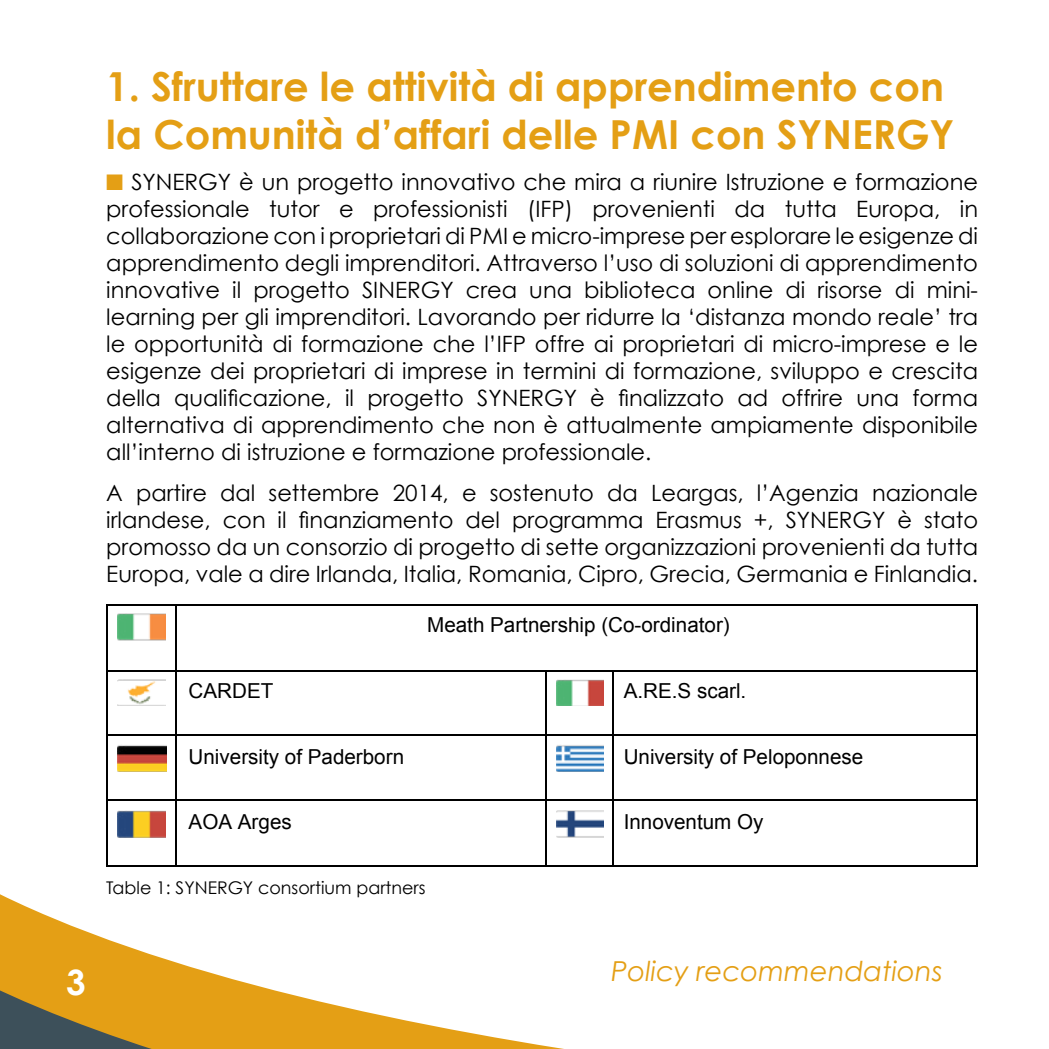
<style>
.page{position:relative;width:1049px;height:1049px;background:#fff}
.page>*{position:absolute;margin:0;border:0;box-sizing:border-box;transform-origin:0 0}
.t1{font:700 40px/48px "Century Gothic";color:#e49f15}
.t2{font:700 35px "Century Gothic";color:#fff}
.t3{font:italic 27.5px "Century Gothic";color:#e49f15}
.t4{font:22.5px/27px "Century Gothic";color:#000;text-align:justify}
.t5{font:20.5px "Arial";color:#000}
.t6{font:17.5px "Century Gothic";color:#000}
.s1{color:#e49f15}
</style>
<div class="page">
<svg style="left:0;top:866px;width:978px;height:183px"></svg>
<hr style="left:108px;top:604px;width:67px;height:2px;background:#000">
<hr style="left:177px;top:604px;width:799px;height:2px;background:#000">
<hr style="left:106px;top:606px;width:2px;height:64px;background:#000">
<hr style="left:175px;top:606px;width:2px;height:64px;background:#000">
<hr style="left:976px;top:606px;width:2px;height:64px;background:#000">
<hr style="left:108px;top:670px;width:67px;height:2px;background:#000">
<hr style="left:177px;top:670px;width:368px;height:2px;background:#000">
<hr style="left:547px;top:670px;width:65px;height:2px;background:#000">
<hr style="left:614px;top:670px;width:362px;height:2px;background:#000">
<hr style="left:106px;top:672px;width:2px;height:62px;background:#000">
<hr style="left:175px;top:672px;width:2px;height:62px;background:#000">
<hr style="left:545px;top:672px;width:2px;height:62px;background:#000">
<hr style="left:612px;top:672px;width:2px;height:62px;background:#000">
<hr style="left:976px;top:672px;width:2px;height:62px;background:#000">
<hr style="left:108px;top:734px;width:67px;height:1px;background:#000">
<hr style="left:177px;top:734px;width:368px;height:1px;background:#000">
<hr style="left:547px;top:734px;width:65px;height:1px;background:#000">
<hr style="left:614px;top:734px;width:362px;height:1px;background:#000">
<hr style="left:106px;top:735px;width:2px;height:64px;background:#000">
<hr style="left:175px;top:735px;width:2px;height:64px;background:#000">
<hr style="left:545px;top:735px;width:2px;height:64px;background:#000">
<hr style="left:612px;top:735px;width:2px;height:64px;background:#000">
<hr style="left:976px;top:735px;width:2px;height:64px;background:#000">
<hr style="left:108px;top:799px;width:67px;height:2px;background:#000">
<hr style="left:177px;top:799px;width:368px;height:2px;background:#000">
<hr style="left:547px;top:799px;width:65px;height:2px;background:#000">
<hr style="left:614px;top:799px;width:362px;height:2px;background:#000">
<hr style="left:106px;top:801px;width:2px;height:64px;background:#000">
<hr style="left:108px;top:865px;width:67px;height:1px;background:#000">
<hr style="left:175px;top:801px;width:2px;height:64px;background:#000">
<hr style="left:177px;top:865px;width:368px;height:1px;background:#000">
<hr style="left:545px;top:801px;width:2px;height:64px;background:#000">
<hr style="left:547px;top:865px;width:65px;height:1px;background:#000">
<hr style="left:612px;top:801px;width:2px;height:64px;background:#000">
<hr style="left:614px;top:865px;width:362px;height:1px;background:#000">
<hr style="left:976px;top:801px;width:2px;height:64px;background:#000">
<img style="left:117px;top:614px;width:48px;height:26px">
<img style="left:117px;top:679px;width:48px;height:27px">
<img style="left:556px;top:679px;width:48px;height:27px">
<img style="left:117px;top:745px;width:50px;height:26px">
<img style="left:556px;top:745px;width:48px;height:26px">
<img style="left:117px;top:810px;width:48px;height:27px">
<img style="left:556px;top:810px;width:48px;height:27px">
<h1 class="t1" style="left:106px;top:61px;width:849px">1. Sfruttare le attività di apprendimento con la Comunità d’affari delle PMI con SYNERGY</h1>
<p class="t4" style="left:106px;top:168px;width:873px"><span class="s1">■</span> SYNERGY è un progetto innovativo che mira a riunire Istruzione e formazione professionale tutor e professionisti (IFP) provenienti da tutta Europa, in collaborazione con i proprietari di PMI e micro-imprese per esplorare le esigenze di apprendimento degli imprenditori. Attraverso l’uso di soluzioni di apprendimento innovative il progetto SINERGY crea una biblioteca online di risorse di mini&shy;learning per gli imprenditori. Lavorando per ridurre la ‘distanza mondo reale’ tra le opportunità di formazione che l’IFP offre ai proprietari di micro-imprese e le esigenze dei proprietari di imprese in termini di formazione, sviluppo e crescita della qualificazione, il progetto SYNERGY è finalizzato ad offrire una forma alternativa di apprendimento che non è attualmente ampiamente disponibile all’interno di istruzione e formazione professionale.</p>
<p class="t4" style="left:106px;top:479px;width:873px">A partire dal settembre 2014, e sostenuto da Leargas, l’Agenzia nazionale irlandese, con il finanziamento del programma Erasmus +, SYNERGY è stato promosso da un consorzio di progetto di sette organizzazioni provenienti da tutta Europa, vale a dire Irlanda, Italia, Romania, Cipro, Grecia, Germania e Finlandia.</p>
<p class="t5" style="left:427px;top:612px;width:304px">Meath Partnership (Co-ordinator)</p>
<p class="t5" style="left:189px;top:677px;width:86px">CARDET</p>
<p class="t5" style="left:624px;top:677px;width:124px">A.RE.S scarl.</p>
<p class="t5" style="left:189px;top:743px;width:217px">University of Paderborn</p>
<p class="t5" style="left:624px;top:743px;width:241px">University of Peloponnese</p>
<p class="t5" style="left:189px;top:809px;width:105px">AOA Arges</p>
<p class="t5" style="left:624px;top:809px;width:141px">Innoventum Oy</p>
<p class="t6" style="left:106px;top:877px;width:321px">Table 1: SYNERGY consortium partners</p>
<h2 class="t2" style="left:66px;top:960px;width:21px">3</h2>
<p class="t3" style="left:611px;top:954px;width:333px">Policy recommendations</p>
</div>
